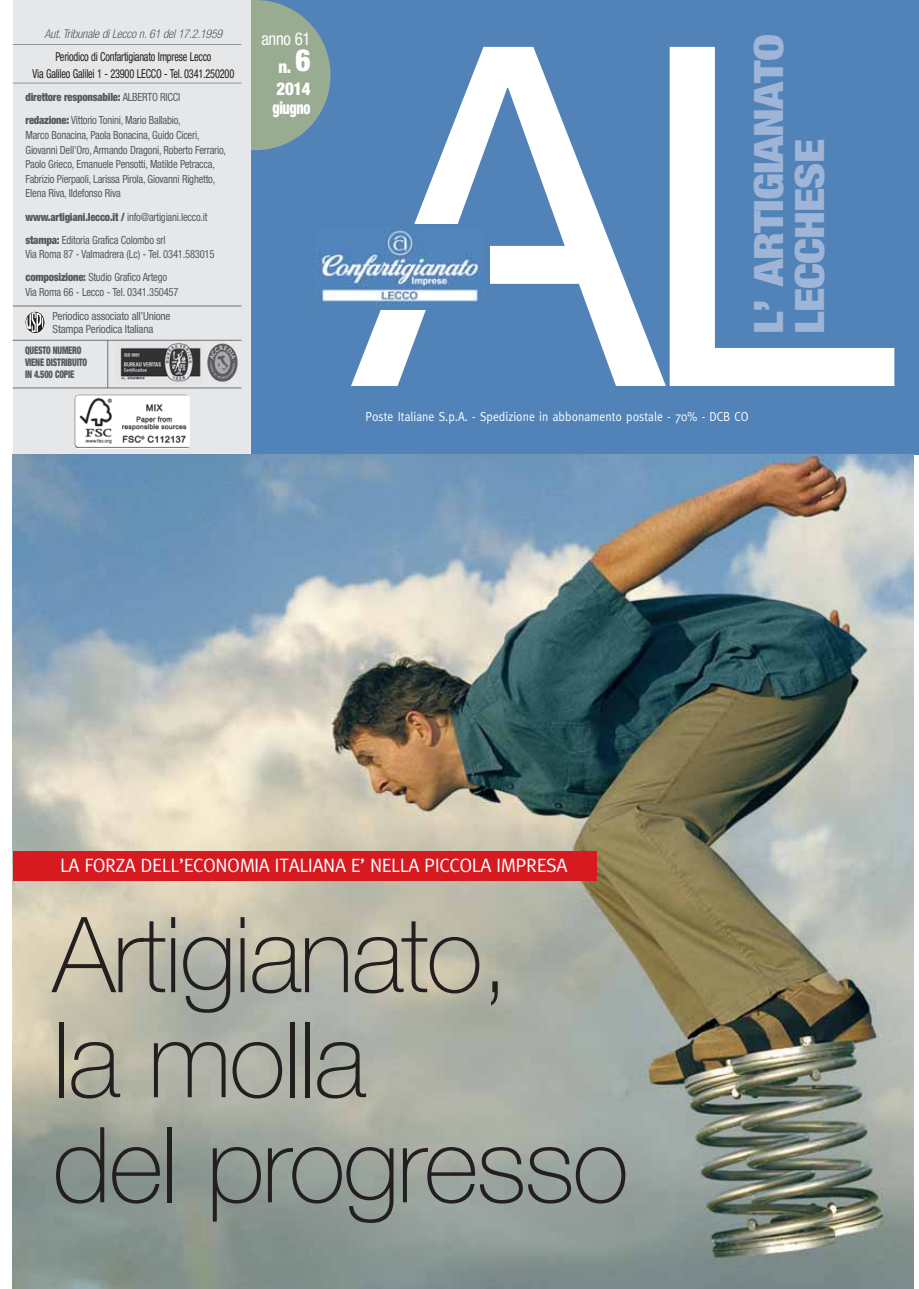
<style>
.page{position:relative;width:919px;height:1289px;background:#fff}
.page>*{position:absolute;margin:0;border:0;box-sizing:border-box;transform-origin:0 0}
.t1{font:474.6px "Helvetica Neue";color:#fff}
.t2{font:100 105px/105px "Helvetica Neue CE";letter-spacing:-.02em;color:#231f20}
.t3{font:900 condensed 40.5px/40.8px "Helvetica Neue LT";letter-spacing:-.02em;color:#9eb5d7;scale:1.2 1}
.t4{font:19.35px "Meta";letter-spacing:-.02em;color:#fff}
.t5{font:900 condensed 17.7px/22.2px "Helvetica Neue LT Std";letter-spacing:-.02em;color:#fff;scale:.95 1}
.t6{font:condensed 17.7px "Helvetica Neue";letter-spacing:-.02em;color:#fff;scale:.95 1}
.t7{font:900 condensed 17.7px "Helvetica Neue LT Std";letter-spacing:-.02em;color:#fff;scale:.79 1}
.t8{font:13.05px "Meta";color:#fff;scale:.9 1}
.t9{font:condensed 12.3px/16.5px "Helvetica Neue";letter-spacing:-.02em;color:#231f20;text-align:center;scale:.84 1}
.t10{font:italic 300 condensed 12px "Helvetica Neue LT Std";letter-spacing:-.02em;color:#58595b}
.t11{font:condensed 11.25px/14.5px "Helvetica Neue";letter-spacing:-.02em;color:#58595b;scale:.94 1}
.t12{font:900 condensed 11.25px "Helvetica Neue LT Std";letter-spacing:-.02em;color:#58595b;scale:.94 1}
.t13{font:condensed 11.25px/12.8px "Helvetica Neue";letter-spacing:-.02em;color:#58595b}
.t14{font:900 condensed 10.5px/12px "Helvetica Neue LT Std";letter-spacing:-.02em;color:#58595b;scale:.8 1}
.s1{font-family:"Helvetica Neue";font-weight:400}
.s2{font-family:"Helvetica Neue LT Std";font-weight:900}
.s3{font-size:30.6px}
</style>
<div class="page">
<div style="left:227px;top:0;width:691px;height:454px;background:#5183b8"></div>
<div style="left:180px;top:0;width:150px;height:150px;background:#99ab91;border-radius:50%"></div>
<div style="left:13px;top:0;width:237px;height:454px;background:#e6e7e8"></div>
<hr style="left:13px;top:305px;width:228px;height:1px;background:#6d6e70">
<hr style="left:13px;top:83px;width:228px;height:1px;background:#939598">
<hr style="left:13px;top:44px;width:228px;height:1px;background:#939598">
<img style="left:26px;top:312px;width:19px;height:21px;border-radius:50%">
<hr style="left:107px;top:340px;width:1px;height:48px;background:#6d6e70">
<hr style="left:13px;top:340px;width:228px;height:1px;background:#6d6e70">
<hr style="left:13px;top:387px;width:228px;height:1px;background:#6d6e70">
<img style="left:120px;top:343px;width:81px;height:39px">
<img style="left:206px;top:343px;width:32px;height:39px">
<div style="left:75px;top:395px;width:115px;height:54px;background:#808183;border-radius:4px"></div>
<img style="left:75px;top:395px;width:115px;height:52px;border-radius:4px">
<img style="left:13px;top:454px;width:900px;height:834px">
<div style="left:13px;top:851px;width:584px;height:30px;background:#d71920"></div>
<img style="left:315px;top:227px;width:169px;height:80px">
<p class="t10" style="left:45px;top:30px;width:179px">Aut. Tribunale di Lecco n. 61 del 17.2.1959</p>
<p class="t9" style="left:33px;top:50px;width:242px">Periodico di Confartigianato Imprese Lecco<br>Via Galileo Galilei 1 - 23900 LECCO - Tel. 0341.250200</p>
<p class="t12" style="left:26px;top:93px;width:166px">direttore responsabile: <span class="s1">ALBERTO RICCI</span></p>
<p class="t11" style="left:26px;top:114px;width:215px"><span class="s2">redazione:</span> Vittorio Tonini, Mario Ballabio,<br>Marco Bonacina, Paola Bonacina, Guido Ciceri, Giovanni Dell’Oro, Armando Dragoni, Roberto Ferrario, Paolo Grieco, Emanuele Pensotti, Matilde Petracca, Fabrizio Pierpaoli, Larissa Pirola, Giovanni Righetto, Elena Riva, Ildefonso Riva</p>
<p class="t12" style="left:26px;top:212px;width:195px">www.artigiani.lecco.it / <span class="s1">info@artigiani.lecco.it</span></p>
<p class="t11" style="left:26px;top:233px;width:203px"><span class="s2">stampa:</span> Editoria Grafica Colombo srl<br>Via Roma 87 - Valmadrera (Lc) - Tel. 0341.583015</p>
<p class="t11" style="left:26px;top:271px;width:164px"><span class="s2">composizione:</span> Studio Grafico Artego<br>Via Roma 66 - Lecco - Tel. 0341.350457</p>
<p class="t13" style="left:53px;top:310px;width:119px">Periodico associato all’Unione<br>Stampa Periodica Italiana</p>
<p class="t14" style="left:25px;top:346px;width:79px">QUESTO NUMERO<br>VIENE DISTRIBUITO<br>IN 4.5 00 COPIE</p>
<h3 class="t6" style="left:261px;top:33px;width:53px">anno 61</h3>
<h3 class="t5" style="left:276px;top:58px;width:37px">n. <span class="s3">6<br></span>2014</h3>
<h3 class="t7" style="left:272px;top:102px;width:50px">giugno</h3>
<h3 class="t3" style="left:748px;top:334px;width:251px;rotate:-90deg">L’ ARTIGIANATO<br>LECCHESE</h3>
<h1 class="t1" style="left:354px;top:47px;width:544px">AL</h1>
<p class="t8" style="left:365px;top:411px;width:427px">Poste Italiane S.p.A. - Spedizione in abbonamento postale - 70% - DCB CO</p>
<h3 class="t4" style="left:60px;top:858px;width:509px">LA FORZA DELL’ECONOMIA ITALIANA E’ NELLA PICCOLA IMPRESA</h3>
<h2 class="t2" style="left:53px;top:912px;width:577px">Artigianato,<br>la molla<br>del progresso</h2>
</div>
